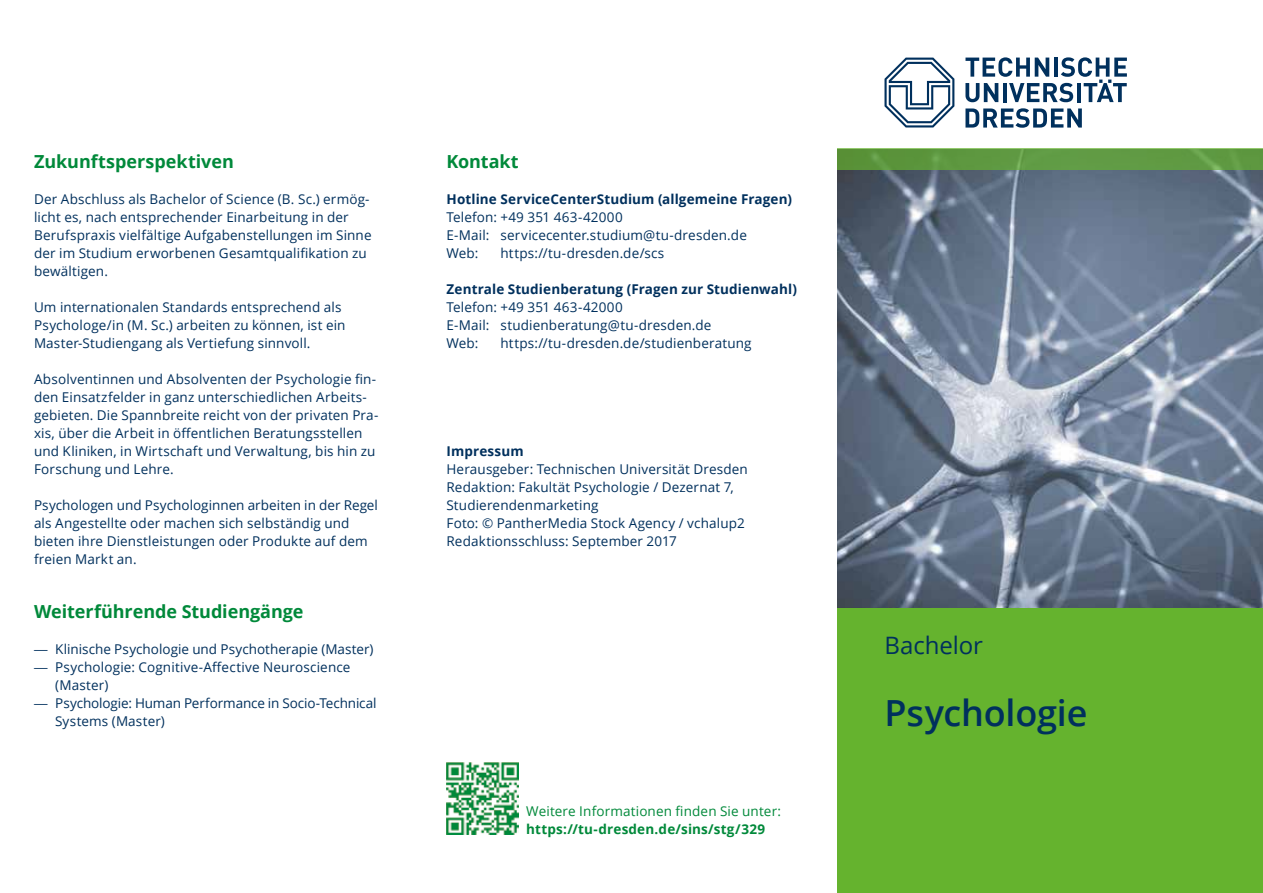
<style>
.page{position:relative;width:1263px;height:893px;background:#fff}
.page>*{position:absolute;margin:0;border:0;box-sizing:border-box;transform-origin:0 0}
.t1{font:600 36px "Open Sans";letter-spacing:-.005em;color:#00305d}
.t2{font:24px "Open Sans";letter-spacing:-.005em;color:#00305d}
.t3{font:700 18px "Open Sans";color:#00893a}
.t4{font:13.5px/18px "Open Sans";letter-spacing:.01em;color:#00305d}
.t5{font:700 13.5px "Open Sans";letter-spacing:.01em;color:#00305d}
.t6{font:13.5px/18px "Open Sans";letter-spacing:-.01em;color:#00305d}
.t7{font:13.5px "Open Sans";letter-spacing:.01em;color:#00893a}
.t8{font:700 13.5px "Open Sans";letter-spacing:.015em;color:#00893a}
.s1{font-family:"Univers";font-weight:300}
</style>
<div class="page">
<img style="left:838px;top:170px;width:425px;height:438px">
<div style="left:838px;top:608px;width:425px;height:285px;background:#65b32e"></div>
<svg style="left:965px;top:57px;width:162px;height:45px"></svg>
<svg style="left:965px;top:108px;width:117px;height:20px"></svg>
<svg style="left:884px;top:58px;width:70px;height:69px"></svg>
<div style="left:838px;top:149px;width:425px;height:21px;background:#5f9942"></div>
<img style="left:446px;top:762px;width:72px;height:72px">
<h3 class="t3" style="left:34px;top:149px;width:201px">Zukunftsperspektiven</h3>
<p class="t4" style="left:34px;top:190px;width:339px">Der Abschluss als Bachelor of Science (B. Sc.) ermög&shy;licht es, nach entsprechender Einarbeitung in der Berufspraxis vielfältige Aufgabenstellungen im Sinne der im Studium erworbenen Gesamtqualifikation zu bewältigen.</p>
<p class="t4" style="left:34px;top:298px;width:313px">Um internationalen Standards entsprechend als<br>Psychologe/in (M. Sc.) arbeiten zu können, ist ein<br>Master-Studiengang als Vertiefung sinnvoll.</p>
<p class="t4" style="left:34px;top:370px;width:346px">Absolventinnen und Absolventen der Psychologie fin&shy;den Einsatzfelder in ganz unterschiedlichen Arbeits&shy;gebieten. Die Spannbreite reicht von der privaten Pra&shy;xis, über die Arbeit in öffentlichen Beratungsstellen und Kliniken, in Wirtschaft und Verwaltung, bis hin zu Forschung und Lehre.</p>
<p class="t4" style="left:34px;top:496px;width:345px">Psychologen und Psychologinnen arbeiten in der Regel als Angestellte oder machen sich selbständig und bieten ihre Dienstleistungen oder Produkte auf dem freien Markt an.</p>
<h3 class="t3" style="left:34px;top:599px;width:271px">Weiterführende Studiengänge</h3>
<p class="t4" style="left:34px;top:640px;width:341px"><span class="s1">—</span> Klinische Psychologie und Psychotherapie (Master)</p>
<p class="t4" style="left:55px;top:658px;width:297px;text-indent:-21px"><span class="s1">—</span> Psychologie: Cognitive-Affective Neuroscience (Master)</p>
<p class="t6" style="left:55px;top:694px;width:323px;text-indent:-21px"><span class="s1">—</span> Psychologie: Human Performance in Socio-Technical<br>Systems (Master)</p>
<h3 class="t3" style="left:446px;top:149px;width:74px">Kontakt</h3>
<p class="t5" style="left:446px;top:190px;width:347px">Hotline ServiceCenterStudium (allgemeine Fragen)</p>
<p class="t4" style="left:446px;top:208px;width:302px">Telefon: +49 351 463-42000<br>E-Mail: servicecenter.studium@tu-dresden.de<br>Web:</p>
<p class="t4" style="left:500px;top:244px;width:165px">https://tu-dresden.de/scs</p>
<p class="t5" style="left:446px;top:280px;width:352px">Zentrale Studienberatung (Fragen zur Studienwahl)</p>
<p class="t4" style="left:446px;top:298px;width:266px">Telefon: +49 351 463-42000<br>E-Mail: studienberatung@tu-dresden.de<br>Web:</p>
<p class="t4" style="left:500px;top:334px;width:253px">https://tu-dresden.de/studienberatung</p>
<p class="t5" style="left:446px;top:442px;width:79px">Impressum</p>
<p class="t4" style="left:446px;top:460px;width:303px">Herausgeber: Technischen Universität Dresden Redaktion: Fakultät Psychologie / Dezernat 7, Studierendenmarketing<br>Foto: © PantherMedia Stock Agency / vchalup2<br>Redaktionsschluss: September 2017</p>
<p class="t7" style="left:526px;top:802px;width:256px">Weitere Informationen finden Sie unter:</p>
<p class="t8" style="left:526px;top:820px;width:240px">https://tu-dresden.de/sins/stg/329</p>
<h2 class="t2" style="left:884px;top:629px;width:100px">Bachelor</h2>
<h1 class="t1" style="left:884px;top:689px;width:204px">Psychologie</h1>
</div>
